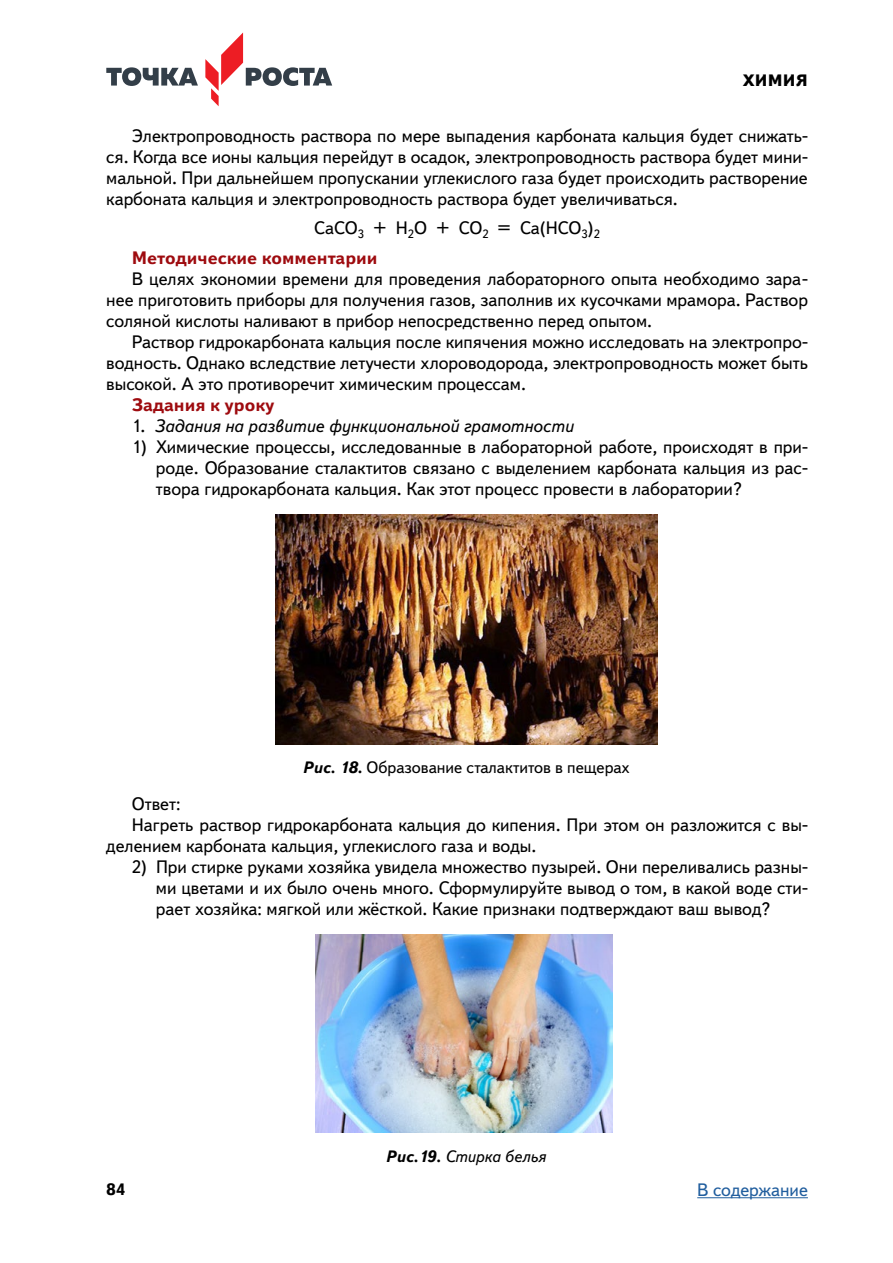
<style>
.page{position:relative;width:893px;height:1263px;background:#fff}
.page>*{position:absolute;margin:0;border:0;box-sizing:border-box;transform-origin:0 0}
.Основной{font:18px/21px "Textbook New";color:#000;text-align:justify}
.Основной-2{font:italic 18px "Textbook New";color:#000}
.Основной-3{font:700 18px "Textbook New";color:#9e0b0f}
.Основной_по_центру_Ф{font:18px "Textbook New";letter-spacing:-.025em;color:#000}
.t1{font:18px "Textbook New";color:#215e9e}
.t2{font:16.5px "Textbook New";color:#000}
.t3{font:italic 16.5px "Textbook New";color:#000}
.t4{font:800 16.5px "Textbook New";letter-spacing:.01em;color:#000}
.t5{font:700 16.5px "Textbook New";color:#000}
.s1{font-style:normal}
.s2{font-weight:700;font-style:italic}
.s3{font-weight:700}
</style>
<div class="page">
<svg style="left:106px;top:67px;width:92px;height:19px"></svg>
<svg style="left:205px;top:32px;width:127px;height:74px"></svg>
<hr style="left:697px;top:1197px;width:111px;height:1px;background:#215e9e">
<img style="left:275px;top:514px;width:382px;height:230px">
<img style="left:315px;top:934px;width:298px;height:198px">
<p class="t4" style="left:743px;top:70px;width:66px">ХИМИЯ</p>
<p class="Основной" style="left:106px;top:125px;width:703px;text-indent:26px">Электропроводность раствора по мере выпадения карбоната кальция будет снижать&shy;ся. Когда все ионы кальция перейдут в осадок, электропроводность раствора будет мини&shy;мальной. При дальнейшем пропускании углекислого газа будет происходить растворение карбоната кальция и электропроводность раствора будет увеличиваться.</p>
<p class="Основной_по_центру_Ф" style="left:314px;top:217px;width:287px">CaCO<sub>3</sub> + H<sub>2</sub>O + CO<sub>2</sub> = Са(НСО<sub>3</sub>)<sub>2</sub></p>
<p class="Основной-3" style="left:132px;top:246px;width:247px">Методические комментарии</p>
<p class="Основной" style="left:106px;top:268px;width:703px;text-indent:26px">В целях экономии времени для проведения лабораторного опыта необходимо зара&shy;нее приготовить приборы для получения газов, заполнив их кусочками мрамора. Раствор соляной кислоты наливают в прибор непосредственно перед опытом.</p>
<p class="Основной" style="left:106px;top:331px;width:703px;text-indent:26px">Раствор гидрокарбоната кальция после кипячения можно исследовать на электропро&shy;водность. Однако вследствие летучести хлороводорода, электропроводность может быть высокой. А это противоречит химическим процессам.</p>
<p class="Основной-3" style="left:132px;top:393px;width:144px">Задания к уроку</p>
<p class="Основной-2" style="left:132px;top:414px;width:443px"><span class="s1">1.</span> Задания на развитие функциональной грамотности</p>
<p class="Основной" style="left:156px;top:436px;width:653px;text-indent:-24px">1) Химические процессы, исследованные в лабораторной работе, происходят в при&shy;роде. Образование сталактитов связано с выделением карбоната кальция из рас&shy;твора гидрокарбоната кальция. Как этот процесс провести в лаборатории?</p>
<p class="t2" style="left:302px;top:757px;width:329px"><span class="s2">Рис. 18.</span> Образование сталактитов в пещерах</p>
<p class="Основной" style="left:132px;top:793px;width:50px">Ответ:</p>
<p class="Основной" style="left:106px;top:814px;width:703px;text-indent:26px">Нагреть раствор гидрокарбоната кальция до кипения. При этом он разложится с вы&shy;делением карбоната кальция, углекислого газа и воды.</p>
<p class="Основной" style="left:156px;top:856px;width:653px;text-indent:-24px">2) При стирке руками хозяйка увидела множество пузырей. Они переливались разны&shy;ми цветами и их было очень много. Сформулируйте вывод о том, в какой воде сти&shy;рает хозяйка: мягкой или жёсткой. Какие признаки подтверждают ваш вывод?</p>
<p class="t5" style="left:106px;top:1179px;width:20px">84</p>
<p class="t3" style="left:385px;top:1146px;width:162px"><span class="s3">Рис.19.</span> Стирка белья</p>
<p class="t1" style="left:697px;top:1179px;width:112px">В содержание</p>
</div>
